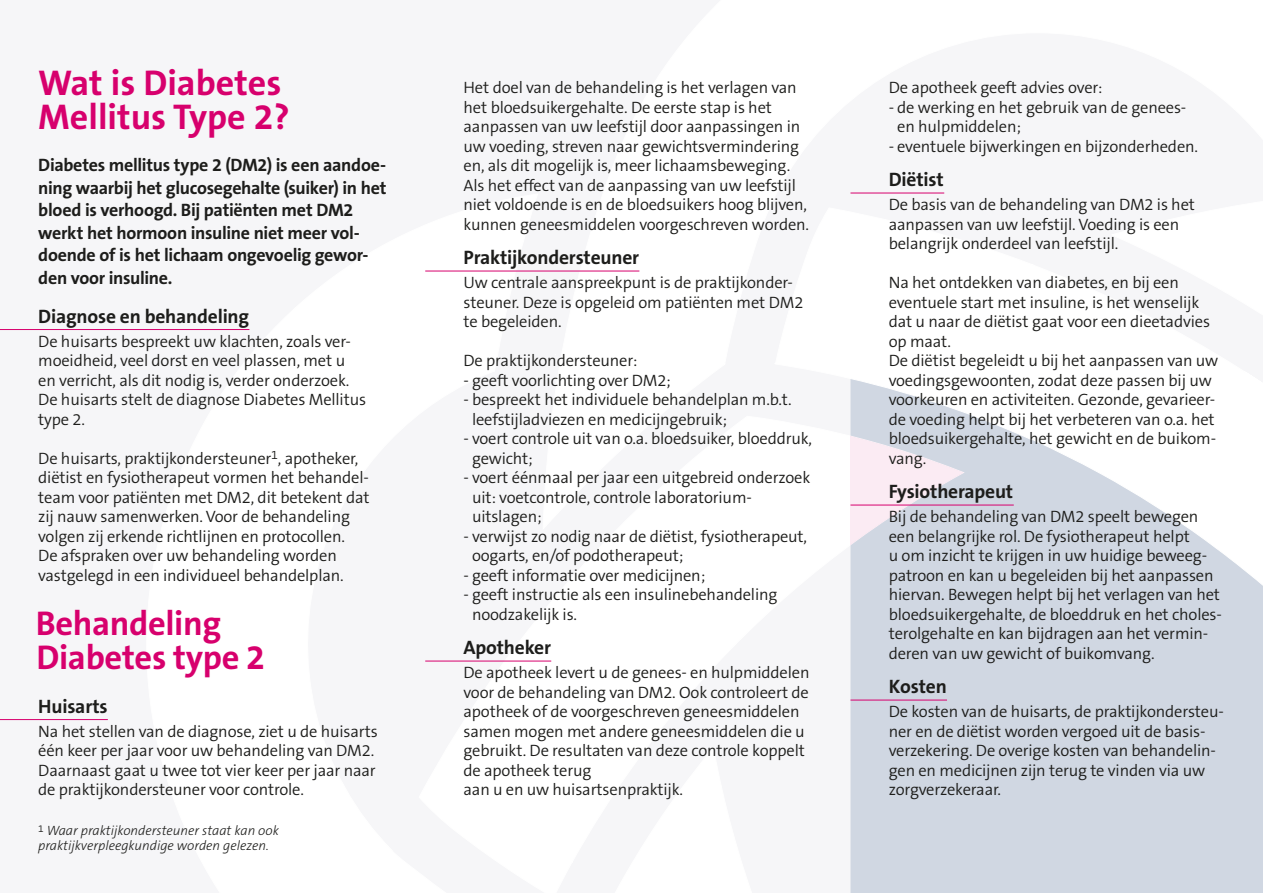
<style>
.page{position:relative;width:1263px;height:893px;background:#f6f6f8}
.page>*{position:absolute;margin:0;border:0;box-sizing:border-box;transform-origin:0 0}
.t1{font:700 36px/34.5px "The Sans B7";color:#d7006d}
.t2{font:700 34.5px/34.5px "The Sans B7";letter-spacing:-.01em;color:#d7006d}
.t3{font:700 19.5px "The Sans B7";letter-spacing:-.01em;color:#1d1d1b}
.t4{font:700 18px/22.5px "The Sans B7";letter-spacing:-.015em;color:#1d1d1b}
.t5{font:300 16.5px/19.5px "The Sans B4";letter-spacing:-.01em;color:#1d1d1b}
.t6{font:italic 300 13.5px/15px "The Sans B3";color:#1d1d1b}
</style>
<div class="page">
<div style="left:965px;top:624px;width:145px;height:269px;background:#d0d7e2"></div>
<div style="left:965px;top:746px;width:30px;height:147px;background:#d0d7e2"></div>
<div style="left:1079px;top:693px;width:31px;height:200px;background:#d0d7e2"></div>
<div style="left:1110px;top:624px;width:153px;height:269px;background:#d0d7e2"></div>
<svg style="left:425px;top:624px;width:540px;height:269px"></svg>
<svg style="left:850px;top:379px;width:413px;height:245px;fill:#d0d7e2"></svg>
<svg style="left:850px;top:423px;width:133px;height:132px"></svg>
<hr style="left:0;top:329px;width:249px;height:1px;background:#d7006d">
<hr style="left:0;top:719px;width:108px;height:1px;background:#d7006d">
<hr style="left:425px;top:271px;width:214px;height:1px;background:#d7006d">
<hr style="left:425px;top:661px;width:126px;height:1px;background:#d7006d">
<hr style="left:850px;top:193px;width:94px;height:1px;background:#d7006d">
<hr style="left:850px;top:505px;width:164px;height:1px;background:#d7006d">
<hr style="left:850px;top:700px;width:97px;height:1px;background:#d7006d">
<h1 class="t1" style="left:38px;top:67px;width:253px">Wat is Diabetes<br>Mellitus Type 2?</h1>
<p class="t4" style="left:38px;top:154px;width:350px">Diabetes mellitus type 2 (DM2) is een aandoe&shy;ning waarbij het glucosegehalte (suiker) in het bloed is verhoogd. Bij patiënten met DM2 werkt het hormoon insuline niet meer vol&shy;doende of is het lichaam ongevoelig gewor&shy;den voor insuline.</p>
<p class="t3" style="left:38px;top:306px;width:212px">Diagnose en behandeling</p>
<p class="t5" style="left:38px;top:332px;width:329px">De huisarts bespreekt uw klachten, zoals ver&shy;moeidheid, veel dorst en veel plassen, met u en verricht, als dit nodig is, verder onderzoek.<br>De huisarts stelt de diagnose Diabetes Mellitus type 2.</p>
<p class="t5" style="left:38px;top:449px;width:333px">De huisarts, praktijkondersteuner<sup>1</sup>, apotheker, diëtist en fysiotherapeut vormen het behandel&shy;team voor patiënten met DM2, dit betekent dat zij nauw samenwerken. Voor de behandeling volgen zij erkende richtlijnen en protocollen.<br>De afspraken over uw behandeling worden vastgelegd in een individueel behandelplan.</p>
<h2 class="t2" style="left:36px;top:607px;width:231px">Behandeling<br>Diabetes type 2</h2>
<p class="t3" style="left:38px;top:696px;width:71px">Huisarts</p>
<p class="t5" style="left:38px;top:722px;width:341px">Na het stellen van de diagnose, ziet u de huisarts één keer per jaar voor uw behandeling van DM2.<br>Daarnaast gaat u twee tot vier keer per jaar naar de praktijkondersteuner voor controle.</p>
<p class="t6" style="left:38px;top:824px;width:242px"><sup>1</sup> Waar praktijkondersteuner staat kan ook praktijkverpleegkundige worden gelezen.</p>
<p class="t5" style="left:463px;top:78px;width:347px">Het doel van de behandeling is het verlagen van het bloedsuikergehalte. De eerste stap is het aanpassen van uw leefstijl door aanpassingen in uw voeding, streven naar gewichtsvermindering en, als dit mogelijk is, meer lichaamsbeweging.<br>Als het effect van de aanpassing van uw leefstijl niet voldoende is en de bloedsuikers hoog blijven, kunnen geneesmiddelen voorgeschreven worden.</p>
<p class="t3" style="left:463px;top:247px;width:177px">Praktijkondersteuner</p>
<p class="t5" style="left:463px;top:273px;width:341px">Uw centrale aanspreekpunt is de praktijkonder&shy;steuner. Deze is opgeleid om patiënten met DM2 te begeleiden.</p>
<p class="t5" style="left:463px;top:351px;width:175px">De praktijkondersteuner:</p>
<p class="t5" style="left:463px;top:371px;width:209px">- geeft voorlichting over DM2;</p>
<p class="t5" style="left:472px;top:390px;width:321px;text-indent:-8px">- bespreekt het individuele behandelplan m.b.t. leefstijladviezen en medicijngebruik;</p>
<p class="t5" style="left:472px;top:429px;width:342px;text-indent:-8px">- voert controle uit van o.a. bloedsuiker, bloeddruk, gewicht;</p>
<p class="t5" style="left:472px;top:468px;width:340px;text-indent:-8px">- voert éénmaal per jaar een uitgebreid onderzoek uit: voetcontrole, controle laboratorium&shy;uitslagen;</p>
<p class="t5" style="left:472px;top:527px;width:337px;text-indent:-8px">- verwijst zo nodig naar de diëtist, fysiotherapeut, oogarts, en/of podotherapeut;</p>
<p class="t5" style="left:463px;top:566px;width:243px">- geeft informatie over medicijnen;</p>
<p class="t5" style="left:472px;top:585px;width:307px;text-indent:-8px">- geeft instructie als een insulinebehandeling noodzakelijk is.</p>
<p class="t3" style="left:463px;top:637px;width:89px">Apotheker</p>
<p class="t5" style="left:463px;top:663px;width:347px">De apotheek levert u de genees- en hulpmiddelen voor de behandeling van DM2. Ook controleert de apotheek of de voorgeschreven geneesmiddelen samen mogen met andere geneesmiddelen die u gebruikt. De resultaten van deze controle koppelt de apotheek terug<br>aan u en uw huisartsenpraktijk.</p>
<p class="t5" style="left:889px;top:78px;width:215px">De apotheek geeft advies over:</p>
<p class="t5" style="left:897px;top:98px;width:289px;text-indent:-8px">- de werking en het gebruik van de genees&shy;en hulpmiddelen;</p>
<p class="t5" style="left:889px;top:137px;width:311px">- eventuele bijwerkingen en bijzonderheden.</p>
<p class="t3" style="left:889px;top:169px;width:56px">Diëtist</p>
<p class="t5" style="left:889px;top:195px;width:308px">De basis van de behandeling van DM2 is het aanpassen van uw leefstijl. Voeding is een belangrijk onderdeel van leefstijl.</p>
<p class="t5" style="left:889px;top:273px;width:331px">Na het ontdekken van diabetes, en bij een eventuele start met insuline, is het wenselijk dat u naar de diëtist gaat voor een dieetadvies op maat.<br>De diëtist begeleidt u bij het aanpassen van uw voedingsgewoonten, zodat deze passen bij uw voorkeuren en activiteiten. Gezonde, gevarieer&shy;de voeding helpt bij het verbeteren van o.a. het bloedsuikergehalte, het gewicht en de buikom&shy;vang.</p>
<p class="t3" style="left:889px;top:481px;width:126px">Fysiotherapeut</p>
<p class="t5" style="left:889px;top:507px;width:335px">Bij de behandeling van DM2 speelt bewegen een belangrijke rol. De fysiotherapeut helpt<br>u om inzicht te krijgen in uw huidige beweeg&shy;patroon en kan u begeleiden bij het aanpassen hiervan. Bewegen helpt bij het verlagen van het bloedsuikergehalte, de bloeddruk en het choles&shy;terolgehalte en kan bijdragen aan het vermin&shy;deren van uw gewicht of buikomvang.</p>
<p class="t3" style="left:889px;top:676px;width:60px">Kosten</p>
<p class="t5" style="left:889px;top:702px;width:337px">De kosten van de huisarts, de praktijkondersteu&shy;ner en de diëtist worden vergoed uit de basis&shy;verzekering. De overige kosten van behandelin&shy;gen en medicijnen zijn terug te vinden via uw zorgverzekeraar.</p>
</div>
